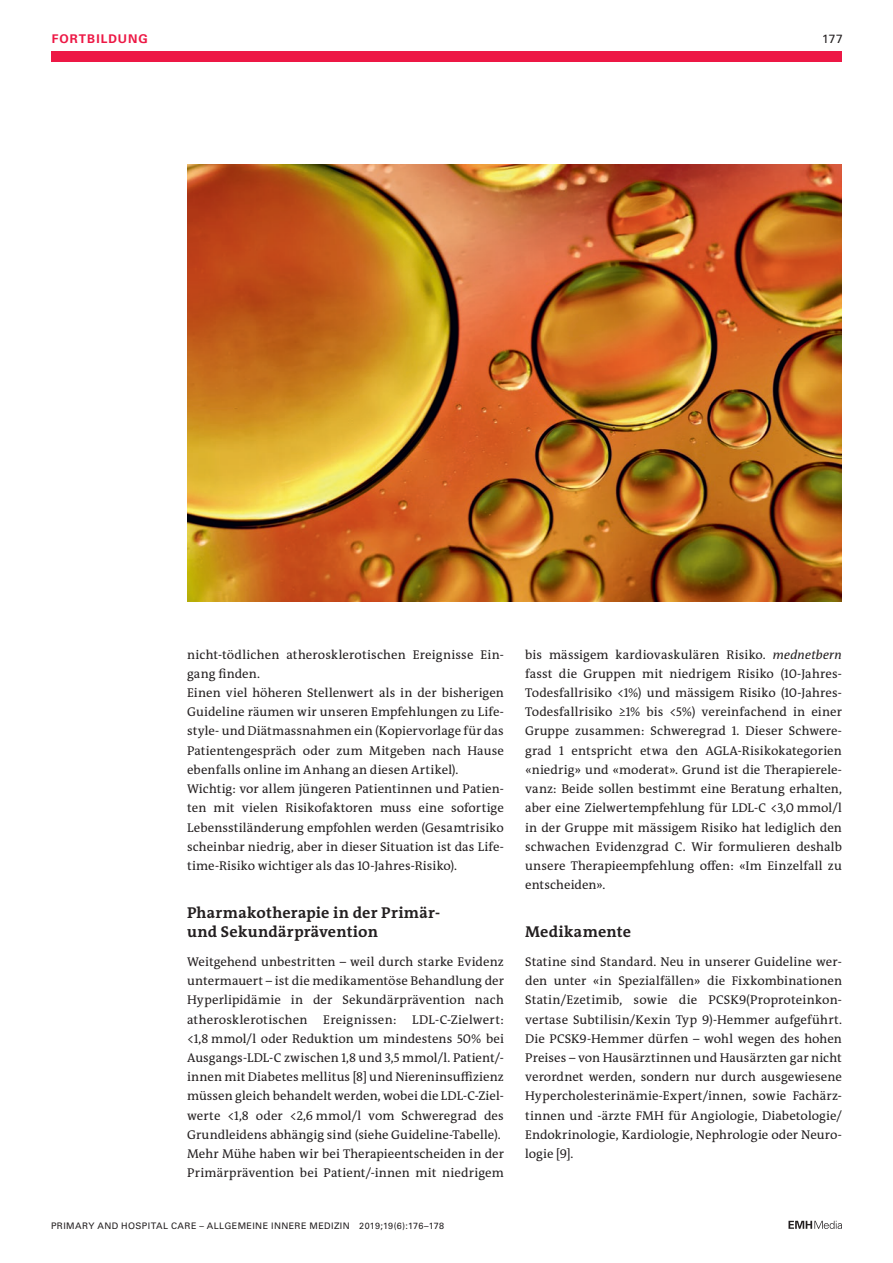
<style>
.page{position:relative;width:893px;height:1263px;background:#fff}
.page>*{position:absolute;margin:0;border:0;box-sizing:border-box;transform-origin:0 0}
.t1{font:700 15.75px/19.2px "The Antiqua B W7";letter-spacing:.015em;color:#231f20}
.t2{font:12.75px/19.2px "The Antiqua B W5 Plain";letter-spacing:.005em;color:#231f20}
.t3{font:700 12px "Univers LT Std";letter-spacing:.085em;color:#ed1845}
.t4{font:12px "Univers LT Std";color:#231f20}
.t5{font:9px "Univers LT Std";letter-spacing:.045em;color:#231f20}
.s1{font-style:italic}
</style>
<div class="page">
<div style="left:51px;top:51px;width:791px;height:11px;background:#ed1845"></div>
<svg style="left:788px;top:1221px;width:54px;height:8px"></svg>
<img style="left:187px;top:165px;width:655px;height:436px">
<p class="t3" style="left:52px;top:31px;width:98px">FORTBILDUNG</p>
<p class="t4" style="left:822px;top:31px;width:22px">177</p>
<p class="t2" style="left:187px;top:645px;width:318px">nicht-tödlichen atherosklerotischen Ereignisse Ein&shy;gang finden.<br>Einen viel höheren Stellenwert als in der bisherigen Guideline räumen wir unseren Empfehlungen zu Life&shy;style- und Diätmassnahmen ein (Kopiervorlage für das Patientengespräch oder zum Mitgeben nach Hause ebenfalls online im Anhang an diesen Artikel).<br>Wichtig: vor allem jüngeren Patientinnen und Patien&shy;ten mit vielen Risikofaktoren muss eine sofortige Lebensstiländerung empfohlen werden (Gesamtrisiko scheinbar niedrig, aber in dieser Situation ist das Life&shy;time-Risiko wichtiger als das 10-Jahres-Risiko).</p>
<p class="t1" style="left:187px;top:903px;width:255px">Pharmakotherapie in der Primär&shy;und Sekundärprävention</p>
<p class="t2" style="left:187px;top:952px;width:318px">Weitgehend unbestritten – weil durch starke Evidenz untermauert – ist die medikamentöse Behandlung der Hyperlipidämie in der Sekundärprävention nach atherosklerotischen Ereignissen: LDL-C-Zielwert: &lt;1,8 mmol/l oder Reduktion um mindestens 50% bei Ausgangs-LDL-C zwischen 1,8 und 3,5 mmol/l. Patient/- innen mit Diabetes mellitus [8] und Niereninsuffizienz müssen gleich behandelt werden, wobei die LDL-C-Ziel&shy;werte &lt;1,8 oder &lt;2,6 mmol/l vom Schweregrad des Grundleidens abhängig sind (siehe Guideline-Tabelle).<br>Mehr Mühe haben wir bei Therapieentscheiden in der Primärprävention bei Patient/-innen mit niedrigem</p>
<p class="t5" style="left:51px;top:1220px;width:395px">PRIMARY AND HOSPITAL CARE – ALLGEMEINE INNERE MEDIZIN 2019;19(6):176–178</p>
<p class="t2" style="left:525px;top:645px;width:318px;text-align:justify">bis mässigem kardiovaskulären Risiko. <span class="s1">mednetbern </span>fasst die Gruppen mit niedrigem Risiko (10-Jahres-Todesfallrisiko &lt;1%) und mässigem Risiko (10-Jahres-Todesfallrisiko ≥1% bis &lt;5%) vereinfachend in einer Gruppe zusammen: Schweregrad 1. Dieser Schwere&shy;grad 1 entspricht etwa den AGLA-Risikokategorien «niedrig» und «moderat». Grund ist die Therapierele&shy;vanz: Beide sollen bestimmt eine Beratung erhalten, aber eine Zielwertempfehlung für LDL-C &lt;3,0 mmol/l in der Gruppe mit mässigem Risiko hat lediglich den schwachen Evidenzgrad C. Wir formulieren deshalb unsere Therapieempfehlung offen: «Im Einzelfall zu entscheiden».</p>
<p class="t1" style="left:525px;top:922px;width:107px">Medikamente</p>
<p class="t2" style="left:525px;top:952px;width:318px;text-align:justify">Statine sind Standard. Neu in unserer Guideline wer&shy;den unter «in Spezialfällen» die Fixkombinationen Statin/Ezetimib, sowie die PCSK9(Proproteinkon&shy;vertase Subtilisin/Kexin Typ 9)-Hemmer aufgeführt.<br>Die PCSK9-Hemmer dürfen – wohl wegen des hohen Preises – von Hausärztinnen und Hausärzten gar nicht verordnet werden, sondern nur durch ausgewiesene Hypercholesterinämie-Expert/innen, sowie Fachärz&shy;tinnen und -ärzte FMH für Angiologie, Diabetologie/ Endokrinologie, Kardiologie, Nephrologie oder Neuro&shy;logie [9].</p>
</div>
